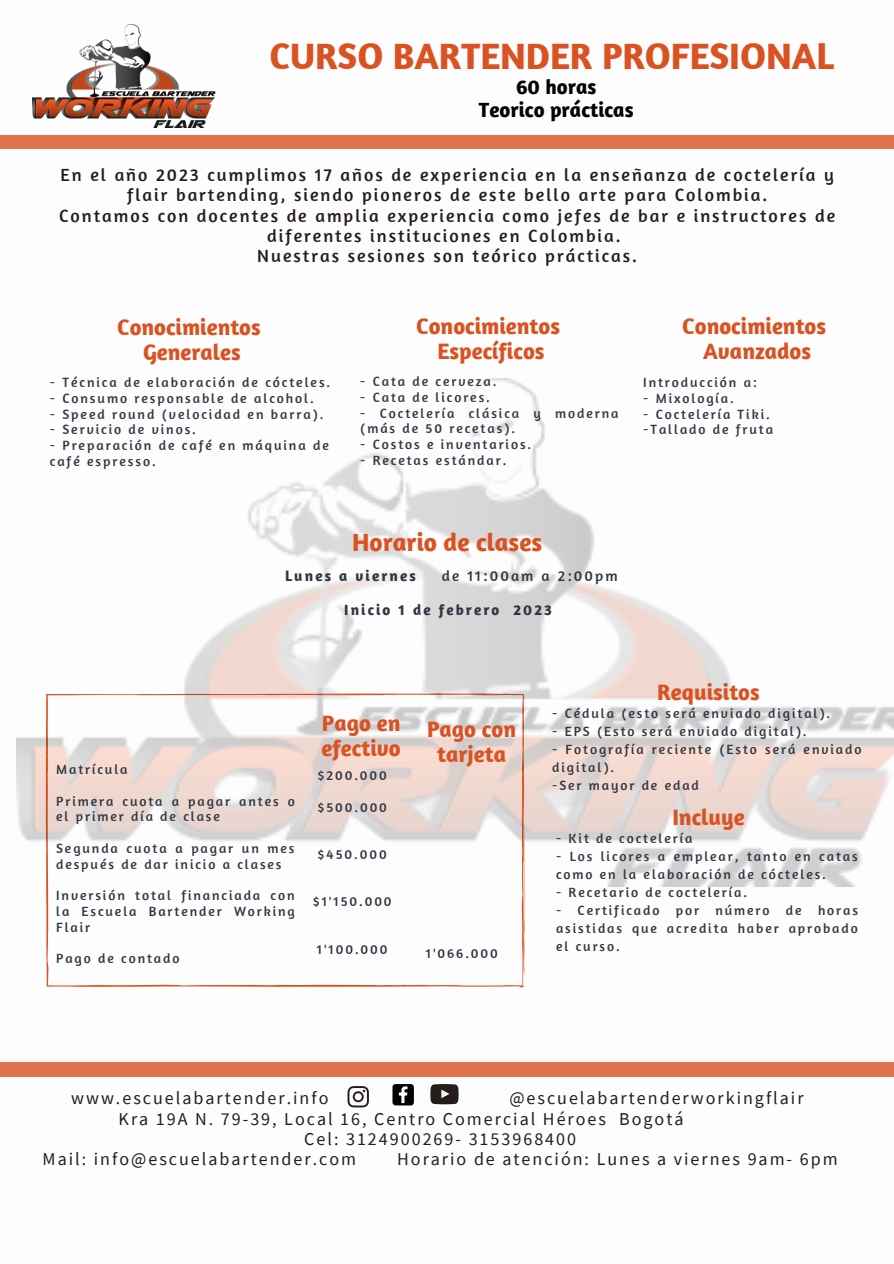
<style>
.page{position:relative;width:894px;height:1264px;background:#fff}
.page>*{position:absolute;margin:0;border:0;box-sizing:border-box;transform-origin:0 0}
.t1{font:700 37.5px "Amaranth";color:#da5221}
.t2{font:700 25.35px "Amaranth";color:#da5221}
.t3{font:700 22.8px/24.8px "Amaranth";color:#da5221;text-align:center}
.t4{font:700 21px/22.5px "Amaranth";color:#030202;text-align:center}
.t5{font:18px/20.2px "Amaranth";letter-spacing:.11em;color:#241d1b;text-align:center}
.t6{font:18px "Source Sans Pro";letter-spacing:.11em;color:#241d1b}
.t7{font:700 15.15px "Amaranth";letter-spacing:.14em;color:#323642}
.t8{font:15.15px "Amaranth";letter-spacing:.14em;color:#323642}
.t9{font:13.65px/15.8px "Amaranth";letter-spacing:.14em;color:#323642}
</style>
<div class="page">
<div style="left:0;top:135px;width:893px;height:14px;background:#e1744d"></div>
<svg style="left:46px;top:886px;width:479px;height:101px"></svg>
<img style="left:17px;top:378px;width:876px;height:508px">
<div style="left:0;top:1062px;width:893px;height:14px;background:#e1744d"></div>
<svg style="left:347px;top:1086px;width:22px;height:21px"></svg>
<svg style="left:392px;top:1084px;width:22px;height:21px"></svg>
<svg style="left:430px;top:1084px;width:28px;height:20px"></svg>
<img style="left:33px;top:24px;width:182px;height:104px">
<h1 class="t1" style="left:269px;top:33px;width:565px">CURSO BARTENDER PROFESIONAL</h1>
<h3 class="t4" style="left:479px;top:75px;width:156px">60 horas<br>Teorico prácticas</h3>
<p class="t5" style="left:59px;top:164px;width:777px">En el año 2023 cumplimos 17 años de experiencia en la enseñanza de coctelería y flair bartending, siendo pioneros de este bello arte para Colombia.<br>Contamos con docentes de amplia experiencia como jefes de bar e instructores de diferentes instituciones en Colombia.<br>Nuestras sesiones son teórico prácticas.</p>
<h3 class="t3" style="left:117px;top:314px;width:145px">Conocimientos<br>Generales</h3>
<p class="t9" style="left:50px;top:374px;width:282px">- Técnica de elaboración de cócteles.</p>
<p class="t9" style="left:50px;top:390px;width:265px">- Consumo responsable de alcohol.</p>
<p class="t9" style="left:50px;top:405px;width:275px">- Speed round (velocidad en barra).</p>
<p class="t9" style="left:50px;top:421px;width:148px">- Servicio de vinos.</p>
<p class="t9" style="left:50px;top:437px;width:280px">- Preparación de café en máquina de café espresso.</p>
<h3 class="t3" style="left:416px;top:313px;width:145px">Conocimientos<br>Específicos</h3>
<p class="t9" style="left:360px;top:373px;width:138px">- Cata de cerveza.</p>
<p class="t9" style="left:360px;top:389px;width:131px">- Cata de licores.</p>
<p class="t9" style="left:360px;top:404px;width:260px">- Coctelería clásica y moderna (más de 50 recetas).</p>
<p class="t9" style="left:360px;top:436px;width:172px">- Costos e inventarios.</p>
<p class="t9" style="left:360px;top:452px;width:148px">- Recetas estándar.</p>
<h2 class="t2" style="left:352px;top:526px;width:192px">Horario de clases</h2>
<p class="t7" style="left:285px;top:566px;width:132px">Lunes a viernes</p>
<p class="t8" style="left:442px;top:566px;width:177px">de 11:00am a 2:00pm</p>
<p class="t7" style="left:344px;top:599px;width:209px">Inicio 1 de febrero 2023</p>
<h3 class="t3" style="left:682px;top:313px;width:145px">Conocimientos<br>Avanzados</h3>
<p class="t9" style="left:643px;top:374px;width:115px">Introducción a:</p>
<p class="t9" style="left:643px;top:390px;width:92px">- Mixología.</p>
<p class="t9" style="left:643px;top:405px;width:131px">- Coctelería Tiki. -Tallado de fruta</p>
<p class="t9" style="left:56px;top:761px;width:73px">Matrícula</p>
<p class="t9" style="left:56px;top:792px;width:240px">Primera cuota a pagar antes o el primer día de clase</p>
<p class="t9" style="left:56px;top:840px;width:240px">Segunda cuota a pagar un mes después de dar inicio a clases</p>
<p class="t9" style="left:56px;top:887px;width:240px;text-align:justify">Inversión total financiada con la Escuela Bartender Working Flair</p>
<p class="t9" style="left:56px;top:950px;width:125px">Pago de contado</p>
<h3 class="t3" style="left:321px;top:710px;width:81px;text-align:left">Pago en efectivo</h3>
<h3 class="t3" style="left:427px;top:716px;width:90px">Pago con tarjeta</h3>
<p class="t9" style="left:317px;top:767px;width:71px">$200.000</p>
<p class="t9" style="left:317px;top:798px;width:71px">$500.000</p>
<p class="t9" style="left:317px;top:846px;width:71px">$450.000</p>
<p class="t9" style="left:312px;top:893px;width:80px">$1'150.000</p>
<p class="t9" style="left:317px;top:940px;width:72px">1'100.000</p>
<p class="t9" style="left:425px;top:944px;width:73px">1'066.000</p>
<h3 class="t3" style="left:657px;top:679px;width:104px">Requisitos</h3>
<p class="t9" style="left:552px;top:705px;width:279px">- Cédula (esto será enviado digital).</p>
<p class="t9" style="left:552px;top:723px;width:256px">- EPS (Esto será enviado digital).</p>
<p class="t9" style="left:552px;top:740px;width:311px;line-height:18px">- Fotografía reciente (Esto será enviado digital).<br>-Ser mayor de edad</p>
<h3 class="t3" style="left:672px;top:803px;width:74px">Incluye</h3>
<p class="t9" style="left:556px;top:829px;width:138px">- Kit de coctelería</p>
<p class="t9" style="left:556px;top:846px;width:303px;line-height:18px">- Los licores a emplear, tanto en catas como en la elaboración de cócteles.</p>
<p class="t9" style="left:556px;top:883px;width:192px">- Recetario de coctelería.</p>
<p class="t9" style="left:556px;top:900px;width:303px;line-height:18px;text-align:justify">- Certificado por número de horas asistidas que acredita haber aprobado el curso.</p>
<h3 class="t6" style="left:71px;top:1086px;width:259px">www.escuelabartender.info</h3>
<h3 class="t6" style="left:509px;top:1086px;width:296px">@escuelabartenderworkingflair</h3>
<h3 class="t6" style="left:118px;top:1106px;width:566px">Kra 19A N. 79-39, Local 16, Centro Comercial Héroes Bogotá</h3>
<h3 class="t6" style="left:304px;top:1127px;width:273px">Cel: 3124900269- 3153968400</h3>
<h3 class="t6" style="left:43px;top:1147px;width:315px">Mail: info@escuelabartender.com</h3>
<h3 class="t6" style="left:397px;top:1147px;width:442px">Horario de atención: Lunes a viernes 9am- 6pm</h3>
</div>
